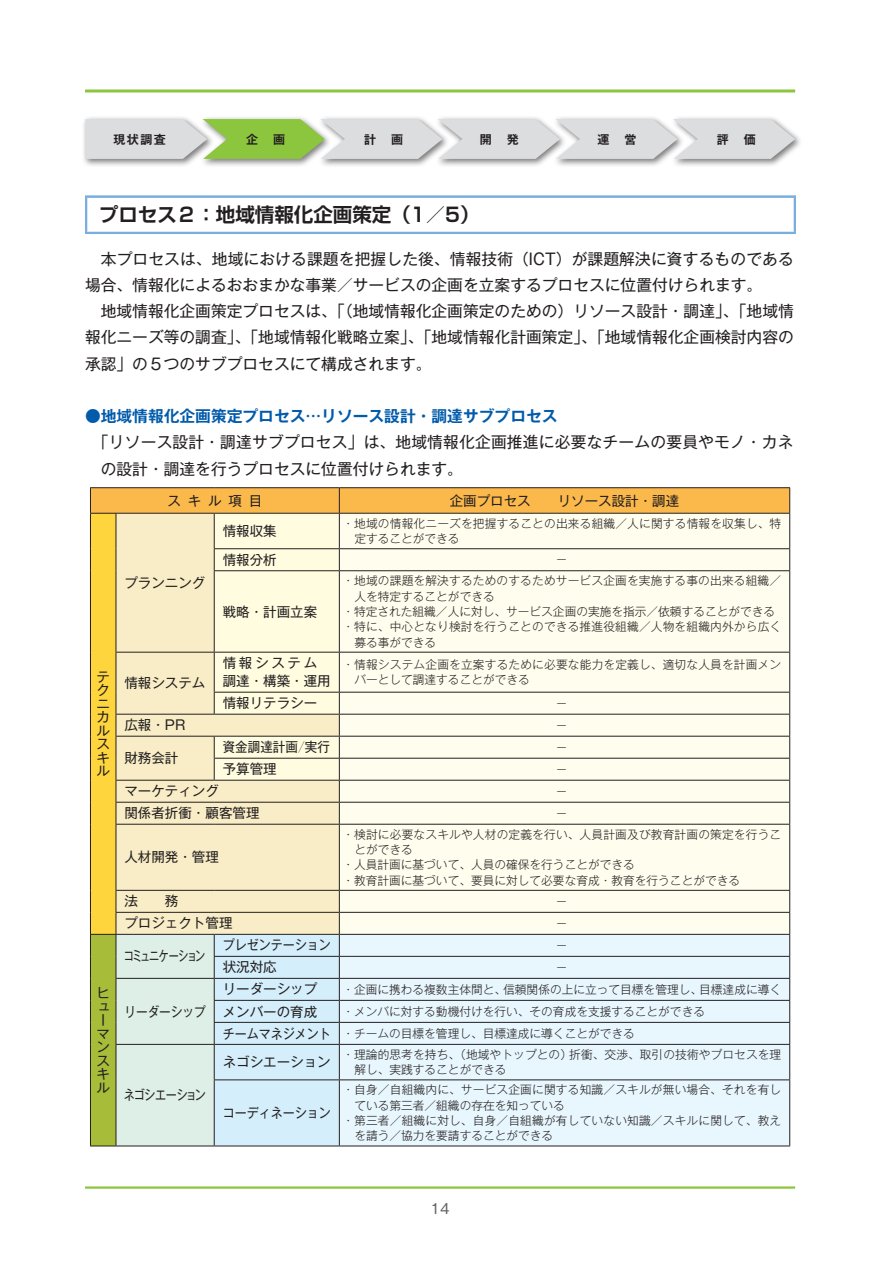
<style>
.page{position:relative;width:893px;height:1263px;background:#fff}
.page>*{position:absolute;margin:0;border:0;box-sizing:border-box;transform-origin:0 0}
.小見出し{font:700 19.5px "Shin Go Pr 5 De";color:#231f20}
.本文_1字下げ{font:15.75px/26.2px "Gothic MB101 Pr 5";color:#231f20}
.現状調査プロセス_本文{font:15.75px/26.2px "Gothic MB101 Pr 5";letter-spacing:.01em;color:#231f20}
.現状調査プロセス_見出し{font:700 15.75px "Gothic MB101 Pr 5 De";color:#015aaa}
.t1{font:500 15px "Gothic BBB Pr 5";color:#636366}
.表_ジャス{font:13.5px/13.5px "Gothic MB101 Pr 5";color:#231f20;text-align:justify}
.表_ジャス-2{font:13.5px "Gothic MB101 Pr 5";color:#231f20;scale:.89 1}
.表_ジャス-3{font:13.5px "Gothic MB101 Pr 5";color:#231f20;scale:.93 1}
.表_ジャス-4{font:13.5px "Gothic MB101 Pr 5";letter-spacing:-.125em;color:#231f20;scale:.75 1}
.表_ジャス-5{font:13.5px "Gothic MB101 Pr 5";letter-spacing:-.07em;color:#231f20;scale:.82 1}
.表_ジャス-6{font:13.5px "Gothic MB101 Pr 5";color:#231f20;scale:.86 1}
.t2{font:700 12px "Gothic MB101 Pr 5 De";color:#231f20}
.表下{font:300 11.7px/15.3px "Gothic MB101 Pr 5";letter-spacing:.01em;color:#231f20}
</style>
<div class="page">
<hr style="left:85px;top:196px;width:711px;height:2px;background:#79aede">
<hr style="left:85px;top:198px;width:2px;height:34px;background:#79aede">
<hr style="left:794px;top:198px;width:2px;height:34px;background:#79aede">
<hr style="left:85px;top:232px;width:711px;height:2px;background:#79aede">
<div style="left:81px;top:115px;width:133px;height:52px;background:#231f20;opacity:.6"></div>
<div style="left:198px;top:115px;width:133px;height:52px;background:#231f20;opacity:.6"></div>
<div style="left:316px;top:115px;width:133px;height:52px;background:#231f20;opacity:.6"></div>
<div style="left:669px;top:115px;width:133px;height:52px;background:#231f20;opacity:.6"></div>
<div style="left:434px;top:115px;width:132px;height:52px;background:#231f20;opacity:.6"></div>
<div style="left:551px;top:115px;width:133px;height:52px;background:#231f20;opacity:.6"></div>
<svg style="left:85px;top:119px;width:710px;height:40px;background:#d1dac9"></svg>
<div style="left:90px;top:513px;width:26px;height:421px;background:#ffd53e"></div>
<div style="left:117px;top:825px;width:222px;height:65px;background:#f8edc6"></div>
<div style="left:340px;top:825px;width:449px;height:109px;background:#fffdee"></div>
<div style="left:340px;top:935px;width:449px;height:210px;background:#e8f6fd"></div>
<hr style="left:90px;top:824px;width:1px;height:66px;background:#231f20">
<hr style="left:339px;top:824px;width:451px;height:1px;background:#231f20">
<hr style="left:789px;top:824px;width:1px;height:66px;background:#231f20">
<hr style="left:339px;top:890px;width:451px;height:1px;background:#231f20">
<hr style="left:339px;top:912px;width:451px;height:1px;background:#231f20">
<hr style="left:339px;top:934px;width:451px;height:1px;background:#231f20">
<hr style="left:339px;top:956px;width:451px;height:1px;background:#231f20">
<hr style="left:339px;top:978px;width:451px;height:1px;background:#231f20">
<hr style="left:339px;top:1000px;width:451px;height:1px;background:#231f20">
<hr style="left:339px;top:1022px;width:451px;height:1px;background:#231f20">
<svg style="left:789px;top:891px;width:1px;height:153px"></svg>
<hr style="left:339px;top:1044px;width:451px;height:1px;background:#231f20">
<hr style="left:789px;top:1045px;width:1px;height:34px;background:#231f20">
<hr style="left:339px;top:1079px;width:451px;height:1px;background:#231f20">
<hr style="left:789px;top:1080px;width:1px;height:65px;background:#231f20">
<hr style="left:339px;top:1145px;width:451px;height:1px;background:#231f20">
<hr style="left:116px;top:824px;width:98px;height:1px;background:#231f20">
<hr style="left:116px;top:824px;width:1px;height:66px;background:#231f20">
<hr style="left:214px;top:824px;width:125px;height:1px;background:#231f20">
<hr style="left:339px;top:824px;width:1px;height:66px;background:#231f20">
<svg style="left:90px;top:890px;width:250px;height:256px;background:#d2e2d1"></svg>
<hr style="left:116px;top:934px;width:98px;height:1px;background:#231f20">
<hr style="left:214px;top:934px;width:125px;height:1px;background:#231f20">
<svg style="left:90px;top:487px;width:700px;height:337px;background:#f5eccc"></svg>
<hr style="left:339px;top:513px;width:451px;height:1px;background:#231f20">
<hr style="left:85px;top:89px;width:710px;height:3px;background:#8bc63e">
<hr style="left:85px;top:1186px;width:710px;height:3px;background:#8bc63e">
<p class="t2" style="left:113px;top:129px;width:54px">現状調査</p>
<p class="t2" style="left:246px;top:129px;width:40px">企　画</p>
<p class="t2" style="left:364px;top:129px;width:41px">計　画</p>
<p class="t2" style="left:480px;top:129px;width:40px">開　発</p>
<p class="t2" style="left:598px;top:129px;width:40px">運　営</p>
<p class="t2" style="left:717px;top:129px;width:40px">評　価</p>
<p class="小見出し" style="left:99px;top:199px;width:382px">プロセス２：地域情報化企画策定（1／5）</p>
<p class="本文_1字下げ" style="left:85px;top:244px;width:710px;text-indent:16px">本プロセスは、地域における課題を把握した後、情報技術（ICT）が課題解決に資するものである場合、情報化によるおおまかな事業／サービスの企画を立案するプロセスに位置付けられます。</p>
<p class="本文_1字下げ" style="left:85px;top:297px;width:710px;text-align:justify;text-indent:16px">地域情報化企画策定プロセスは、「（地域情報化企画策定のための）リソース設計・調達」、「地域情報化ニーズ等の調査」、「地域情報化戦略立案」、「地域情報化計画策定」、「地域情報化企画検討内容の承認」の５つのサブプロセスにて構成されます。</p>
<p class="現状調査プロセス_見出し" style="left:85px;top:403px;width:474px">●地域情報化企画策定プロセス…リソース設計・調達サブプロセス</p>
<p class="現状調査プロセス_本文" style="left:101px;top:428px;width:694px;text-indent:-8px">「リソース設計・調達サブプロセス」は、地域情報化企画推進に必要なチームの要員やモノ・カネの設計・調達を行うプロセスに位置付けられます。</p>
<p class="表_ジャス" style="left:168px;top:493px;width:96px">スキル項目</p>
<p class="表_ジャス" style="left:450px;top:493px;width:231px">企画プロセス　　リソース設計・調達</p>
<p class="表_ジャス" style="left:96px;top:669px;width:15px">テクニカルスキル</p>
<p class="表_ジャス" style="left:96px;top:985px;width:15px;text-align:left">ヒューマンスキル</p>
<p class="表_ジャス" style="left:124px;top:575px;width:83px">プランニング</p>
<p class="表_ジャス" style="left:124px;top:675px;width:83px">情報システム</p>
<p class="表_ジャス" style="left:223px;top:523px;width:55px">情報収集</p>
<p class="表下" style="left:354px;top:515px;width:428px;text-indent:-12px">・地域の情報化ニーズを把握することの出来る組織／人に関する情報を収集し、特定することができる</p>
<p class="表_ジャス" style="left:223px;top:552px;width:55px">情報分析</p>
<p class="表下" style="left:556px;top:551px;width:13px">－</p>
<p class="表_ジャス" style="left:223px;top:603px;width:96px">戦略・計画立案</p>
<p class="表下" style="left:354px;top:572px;width:428px;text-indent:-12px">・地域の課題を解決するためのするためサービス企画を実施する事の出来る組織／人を特定することができる</p>
<p class="表下" style="left:342px;top:603px;width:434px">・特定された組織／人に対し、サービス企画の実施を指示／依頼することができる</p>
<p class="表下" style="left:354px;top:618px;width:428px;text-indent:-12px">・特に、中心となり検討を行うことのできる推進役組織／人物を組織内外から広く募る事ができる</p>
<p class="表_ジャス" style="left:223px;top:655px;width:96px">情報システム</p>
<p class="表_ジャス" style="left:223px;top:673px;width:109px">調達・構築・運用</p>
<p class="表下" style="left:354px;top:656px;width:428px;text-indent:-12px">・情報システム企画を立案するために必要な能力を定義し、適切な人員を計画メンバーとして調達することができる</p>
<p class="表_ジャス" style="left:223px;top:695px;width:96px">情報リテラシー</p>
<p class="表下" style="left:556px;top:694px;width:13px">－</p>
<p class="表_ジャス" style="left:124px;top:717px;width:62px">広報・PR</p>
<p class="表下" style="left:556px;top:716px;width:13px">－</p>
<p class="表_ジャス" style="left:124px;top:750px;width:55px">財務会計</p>
<p class="表_ジャス-3" style="left:223px;top:736px;width:117px">資金調達計画／実行</p>
<p class="表下" style="left:556px;top:738px;width:13px">－</p>
<p class="表_ジャス" style="left:223px;top:761px;width:55px">予算管理</p>
<p class="表下" style="left:556px;top:760px;width:13px">－</p>
<p class="表_ジャス" style="left:124px;top:783px;width:96px">マーケティング</p>
<p class="表下" style="left:556px;top:782px;width:13px">－</p>
<p class="表_ジャス" style="left:124px;top:805px;width:137px">関係者折衝・顧客管理</p>
<p class="表下" style="left:556px;top:804px;width:13px">－</p>
<p class="表_ジャス" style="left:124px;top:849px;width:96px">人材開発・管理</p>
<p class="表下" style="left:354px;top:826px;width:428px;text-indent:-12px">・検討に必要なスキルや人材の定義を行い、人員計画及び教育計画の策定を行うことができる</p>
<p class="表下" style="left:342px;top:856px;width:294px">・人員計画に基づいて、人員の確保を行うことができる</p>
<p class="表下" style="left:342px;top:871px;width:399px">・教育計画に基づいて、要員に対して必要な育成・教育を行うことができる</p>
<p class="表_ジャス" style="left:124px;top:893px;width:55px">法　　務</p>
<p class="表下" style="left:556px;top:893px;width:13px">－</p>
<p class="表_ジャス" style="left:124px;top:915px;width:110px">プロジェクト管理</p>
<p class="表下" style="left:556px;top:915px;width:13px">－</p>
<p class="表_ジャス-4" style="left:124px;top:945px;width:110px">コミュニケーション</p>
<p class="表_ジャス-6" style="left:124px;top:1000px;width:96px">リーダーシップ</p>
<p class="表_ジャス-5" style="left:124px;top:1084px;width:101px">ネゴシエーション</p>
<p class="表_ジャス-2" style="left:223px;top:934px;width:123px">プレゼンテーション</p>
<p class="表下" style="left:556px;top:937px;width:13px">－</p>
<p class="表_ジャス" style="left:223px;top:959px;width:55px">状況対応</p>
<p class="表下" style="left:556px;top:959px;width:13px">－</p>
<p class="表_ジャス" style="left:223px;top:981px;width:96px">リーダーシップ</p>
<p class="表下" style="left:342px;top:981px;width:440px">・企画に携わる複数主体間と、信頼関係の上に立って目標を管理し、目標達成に導く</p>
<p class="表_ジャス" style="left:223px;top:1003px;width:96px">メンバーの育成</p>
<p class="表下" style="left:342px;top:1003px;width:364px">・メンバに対する動機付けを行い、その育成を支援することができる</p>
<p class="表_ジャス-2" style="left:223px;top:1022px;width:123px">チームマネジメント</p>
<p class="表下" style="left:342px;top:1025px;width:294px">・チームの目標を管理し、目標達成に導くことができる</p>
<p class="表_ジャス" style="left:223px;top:1054px;width:109px">ネゴシエーション</p>
<p class="表下" style="left:354px;top:1046px;width:428px;text-indent:-12px">・理論的思考を持ち、（地域やトップとの）折衝、交渉、取引の技術やプロセスを理解し、実践することができる</p>
<p class="表_ジャス-2" style="left:223px;top:1102px;width:123px">コーディネーション</p>
<p class="表下" style="left:354px;top:1081px;width:428px;text-indent:-12px">・自身／自組織内に、サービス企画に関する知識／スキルが無い場合、それを有している第三者／組織の存在を知っている</p>
<p class="表下" style="left:354px;top:1112px;width:428px;text-indent:-12px">・第三者／組織に対し、自身／自組織が有していない知識／スキルに関して、教えを請う／協力を要請することができる</p>
<p class="t1" style="left:431px;top:1196px;width:20px">14</p>
</div>
